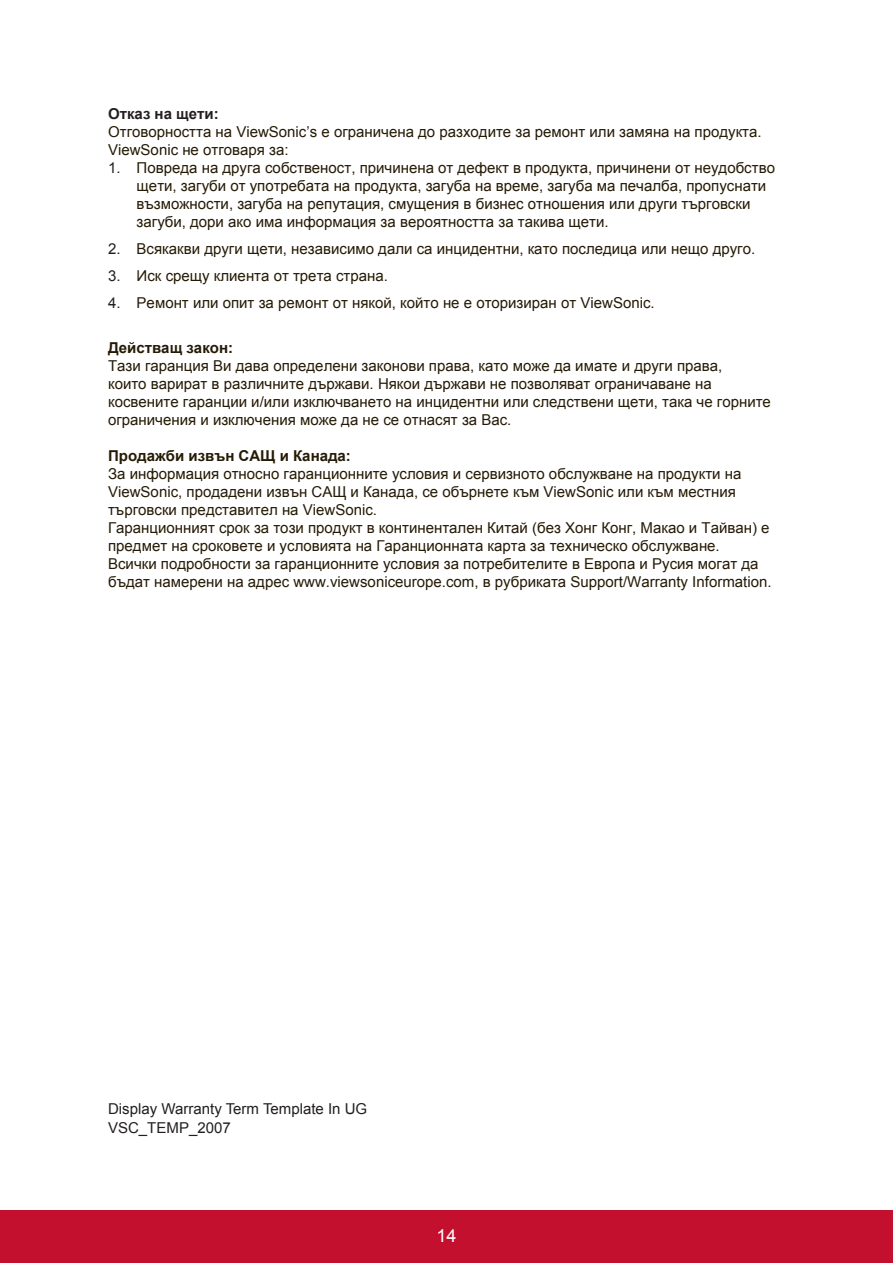
<style>
.page{position:relative;width:893px;height:1263px;background:#fff}
.page>*{position:absolute;margin:0;border:0;box-sizing:border-box;transform-origin:0 0}
.t1{font:18px "Arial";color:#fff}
.t2{font:15px/18px "Arial";color:#251a05}
.t3{font:15px/19.5px "Arial";color:#231f20}
.t4{font:700 15px "Arial";color:#251a05}
.t5{font:700 15px "Arial";color:#231f20}
.s1{color:#231f20}
</style>
<div class="page">
<div style="left:0;top:1210px;width:892px;height:53px;background:#c3102f"></div>
<p class="t5" style="left:108px;top:104px;width:112px">Отказ на щети:</p>
<p class="t2" style="left:108px;top:123px;width:654px">Отговорността на ViewSonic’s е ограничена до разходите за ремонт или замяна на продукта.<br>ViewSonic не отговаря за:</p>
<p class="t2" style="left:136px;top:159px;width:639px;text-indent:-28px"><span class="s1">1.</span> Повреда на друга собственост, причинена от дефект в продукта, причинени от неудобство щети, загуби от употребата на продукта, загуба на време, загуба ма печалба, пропуснати възможности, загуба на репутация, смущения в бизнес отношения или други търговски загуби, дори ако има информация за вероятността за такива щети.</p>
<p class="t2" style="left:108px;top:240px;width:648px"><span class="s1">2.</span> Всякакви други щети, независимо дали са инцидентни, като последица или нещо друго.</p>
<p class="t2" style="left:108px;top:267px;width:281px"><span class="s1">3.</span> Иск срещу клиента от трета страна.</p>
<p class="t2" style="left:108px;top:294px;width:548px"><span class="s1">4.</span> Ремонт или опит за ремонт от някой, който не е оторизиран от ViewSonic.</p>
<p class="t4" style="left:108px;top:338px;width:126px">Действащ закон:</p>
<p class="t2" style="left:108px;top:357px;width:664px">Тази гаранция Ви дава определени законови права, като може да имате и други права,<br>които варират в различните държави. Някои държави не позволяват ограничаване на косвените гаранции и/или изключването на инцидентни или следствени щети, така че горните ограничения и изключения може да не се отнасят за Вас.</p>
<p class="t4" style="left:108px;top:446px;width:244px">Продажби извън САЩ и Канада:</p>
<p class="t2" style="left:108px;top:465px;width:664px">За информация относно гаранционните условия и сервизното обслужване на продукти на ViewSonic, продадени извън САЩ и Канада, се обърнете към ViewSonic или към местния търговски представител на ViewSonic.<br>Гаранционният срок за този продукт в континентален Китай (без Хонг Конг, Макао и Тайван) е предмет на сроковете и условията на Гаранционната карта за техническо обслужване.<br>Всички подробности за гаранционните условия за потребителите в Европа и Русия могат да бъдат намерени на адрес www.viewsoniceurope.com, в рубриката Support/Warranty Information.</p>
<p class="t3" style="left:108px;top:1099px;width:260px">Display Warranty Term Template In UG<br>VSC_TEMP_2007</p>
<p class="t1" style="left:436px;top:1223px;width:22px">14</p>
</div>
